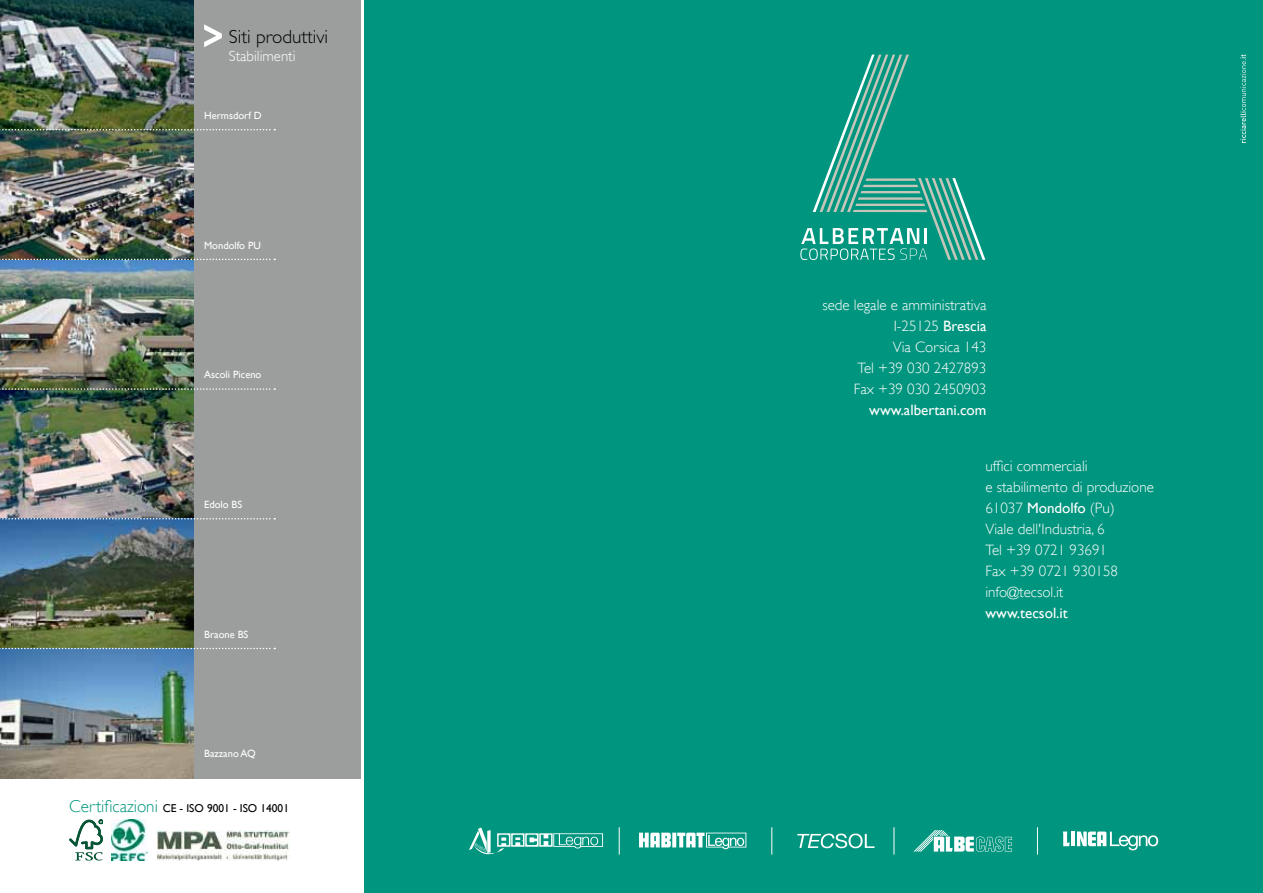
<style>
.page{position:relative;width:1263px;height:893px;background:#fff}
.page>*{position:absolute;margin:0;border:0;box-sizing:border-box;transform-origin:0 0}
.t1{font:300 19.05px "Gill Sans Std";color:#000}
.t2{font:300 15px/21px "Gill Sans";color:#fff;text-align:right}
.t3{font:15px "Gill Sans";color:#fff}
.t4{font:300 14.85px "Gill Sans";color:#fff}
.t5{font:11.4px "Gill Sans";color:#000}
.t6{font:10.5px "Gill Sans";color:#fff}
.s1{font-weight:300;font-size:17.1px;color:#00957e}
.s2{font-weight:400}
</style>
<div class="page">
<div style="left:364px;top:0;width:899px;height:893px;background:#00957e"></div>
<div style="left:0;top:0;width:361px;height:778px;background:#9c9d9d"></div>
<svg style="left:204px;top:24px;width:18px;height:23px"></svg>
<img style="left:0;top:0;width:193px;height:778px">
<svg style="left:0;top:129px;width:275px;height:1px"></svg>
<svg style="left:0;top:259px;width:275px;height:1px"></svg>
<svg style="left:0;top:388px;width:275px;height:2px"></svg>
<svg style="left:0;top:518px;width:275px;height:1px"></svg>
<svg style="left:0;top:648px;width:275px;height:1px"></svg>
<img style="left:112px;top:820px;width:36px;height:41px">
<svg style="left:69px;top:820px;width:34px;height:40px"></svg>
<img style="left:156px;top:831px;width:133px;height:30px">
<svg style="left:1063px;top:831px;width:7px;height:15px"></svg>
<hr style="left:1071px;top:831px;width:4px;height:15px;background:#fff">
<svg style="left:1077px;top:831px;width:81px;height:19px"></svg>
<svg style="left:639px;top:832px;width:107px;height:17px"></svg>
<svg style="left:913px;top:830px;width:99px;height:22px"></svg>
<svg style="left:469px;top:828px;width:134px;height:27px"></svg>
<svg style="left:619px;top:827px;width:1px;height:27px"></svg>
<svg style="left:771px;top:827px;width:1px;height:27px"></svg>
<svg style="left:893px;top:827px;width:1px;height:27px"></svg>
<svg style="left:1037px;top:827px;width:1px;height:27px"></svg>
<svg style="left:797px;top:834px;width:77px;height:14px"></svg>
<svg style="left:800px;top:55px;width:185px;height:205px"></svg>
<svg style="left:1240px;top:55px;width:6px;height:88px"></svg>
<p class="t1" style="left:229px;top:26px;width:101px">Siti produttivi</p>
<p class="t4" style="left:229px;top:48px;width:68px">Stabilimenti</p>
<p class="t6" style="left:204px;top:109px;width:59px">Hermsdorf D</p>
<p class="t6" style="left:204px;top:239px;width:58px">Mondolfo PU</p>
<p class="t6" style="left:204px;top:369px;width:59px">Ascoli Piceno</p>
<p class="t6" style="left:204px;top:498px;width:40px">Edolo BS</p>
<p class="t6" style="left:204px;top:628px;width:46px">Braone BS</p>
<p class="t6" style="left:204px;top:747px;width:53px">Bazzano AQ</p>
<p class="t5" style="left:69px;top:801px;width:221px"><span class="s1">Certificazioni</span> CE - ISO 9001 - ISO 14001</p>
<p class="t2" style="left:822px;top:295px;width:166px">sede legale e amministrativa<br>I-25125 <span class="s2">Brescia<br></span>Via Corsica 143<br>Tel +39 030 2427893<br>Fax +39 030 2450903</p>
<p class="t3" style="left:869px;top:401px;width:119px">www.albertani.com</p>
<p class="t2" style="left:985px;top:455px;width:170px;text-align:left">uffici commerciali<br>e stabilimento di produzione<br>61037 <span class="s2">Mondolfo</span> (Pu)<br>Viale dell'Industria, 6<br>Tel +39 0721 93691<br>Fax +39 0721 930158 info@tecsol.it</p>
<p class="t3" style="left:985px;top:604px;width:84px">www.tecsol.it</p>
</div>
